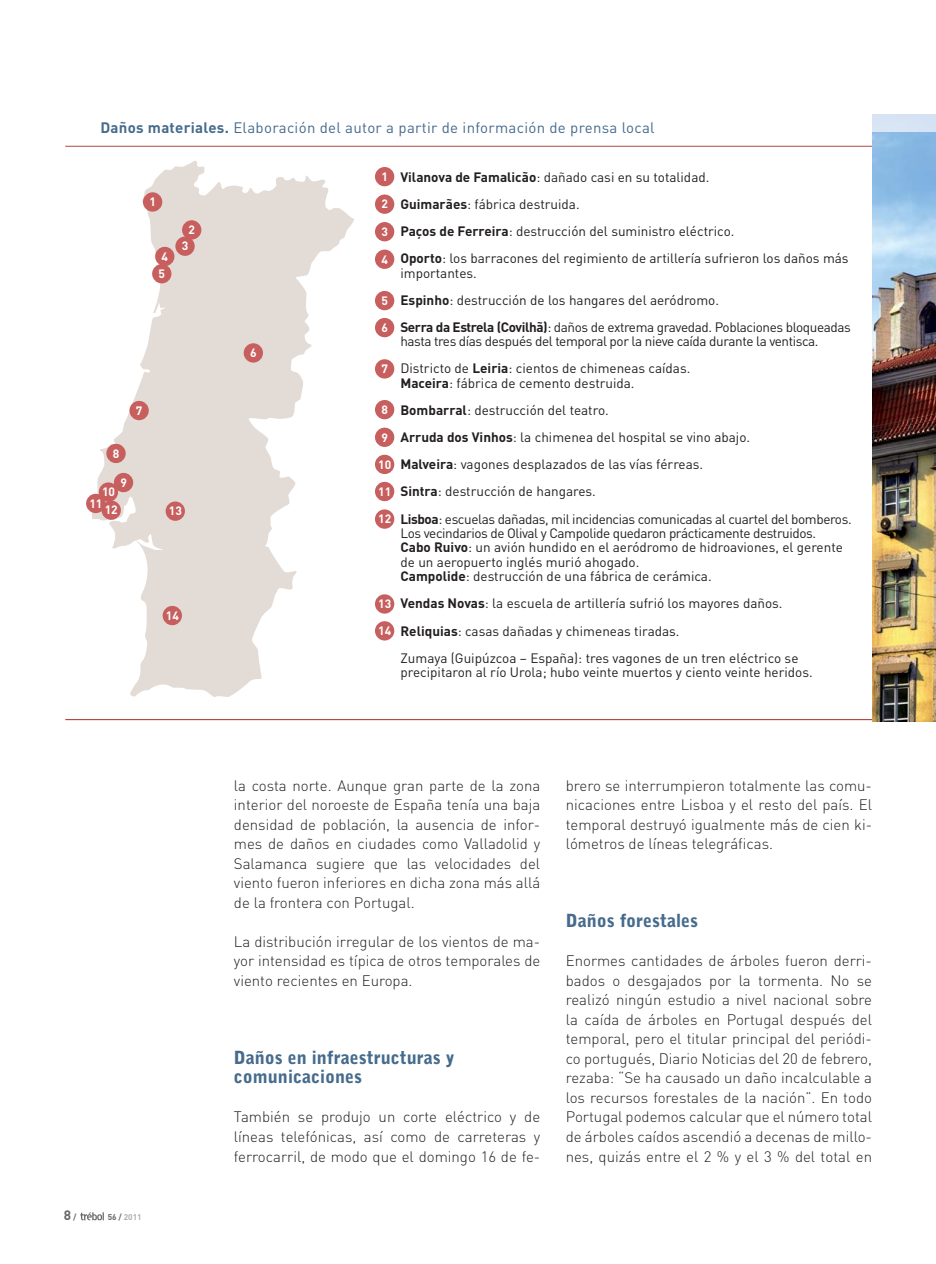
<style>
.page{position:relative;width:936px;height:1264px;background:#fff}
.page>*{position:absolute;margin:0;border:0;box-sizing:border-box;transform-origin:0 0}
.t1{font:900 18px/19.5px "Bell Gothic Std";color:#466b8c}
.t2{font:300 15px/19.5px "DIN";color:#231f20;text-align:justify}
.t3{font:15px "DIN";letter-spacing:.02em;color:#466b8c}
.t4{font:13.5px/27.2px "DIN";color:#231f20}
.t5{font:13.5px/27.2px "DIN";letter-spacing:-.03em;color:#231f20}
.t6{font:700 13.5px "DIN";color:#67686b}
.t7{font:700 12px "DIN";color:#fff}
.t8{font:700 8.25px "DIN";color:#aeb0b3}
.s1{font-weight:700}
.s2{font-size:8.25px}
.s3{color:#67686b}
</style>
<div class="page">
<svg style="left:80px;top:1212px;width:24px;height:8px"></svg>
<hr style="left:65px;top:146px;width:870px;height:1px;background:#af4a45">
<hr style="left:65px;top:719px;width:870px;height:1px;background:#af4a45">
<div style="left:375px;top:167px;width:19px;height:19px;background:#c85f5f;border-radius:50%"></div>
<div style="left:375px;top:194px;width:19px;height:20px;background:#c85f5f;border-radius:50%"></div>
<div style="left:375px;top:222px;width:19px;height:19px;background:#c85f5f;border-radius:50%"></div>
<div style="left:375px;top:249px;width:19px;height:20px;background:#c85f5f;border-radius:50%"></div>
<div style="left:375px;top:291px;width:19px;height:19px;background:#c85f5f;border-radius:50%"></div>
<div style="left:375px;top:318px;width:19px;height:19px;background:#c85f5f;border-radius:50%"></div>
<div style="left:375px;top:359px;width:19px;height:19px;background:#c85f5f;border-radius:50%"></div>
<div style="left:375px;top:400px;width:19px;height:19px;background:#c85f5f;border-radius:50%"></div>
<div style="left:375px;top:427px;width:19px;height:20px;background:#c85f5f;border-radius:50%"></div>
<div style="left:375px;top:455px;width:19px;height:19px;background:#c85f5f;border-radius:50%"></div>
<div style="left:375px;top:482px;width:19px;height:19px;background:#c85f5f;border-radius:50%"></div>
<div style="left:375px;top:594px;width:19px;height:19px;background:#c85f5f;border-radius:50%"></div>
<svg style="left:92px;top:160px;width:262px;height:537px;fill:#e3dbd5"></svg>
<div style="left:182px;top:220px;width:19px;height:19px;background:#c85f5f;border-radius:50%"></div>
<div style="left:175px;top:236px;width:20px;height:20px;background:#c85f5f;border-radius:50%"></div>
<div style="left:152px;top:264px;width:19px;height:19px;background:#c85f5f;border-radius:50%"></div>
<div style="left:155px;top:247px;width:19px;height:19px;background:#c85f5f;border-radius:50%"></div>
<div style="left:244px;top:343px;width:19px;height:19px;background:#c85f5f;border-radius:50%"></div>
<div style="left:129px;top:401px;width:20px;height:19px;background:#c85f5f;border-radius:50%"></div>
<div style="left:106px;top:444px;width:20px;height:19px;background:#c85f5f;border-radius:50%"></div>
<div style="left:114px;top:473px;width:19px;height:19px;background:#c85f5f;border-radius:50%"></div>
<div style="left:86px;top:494px;width:19px;height:19px;background:#c85f5f;border-radius:50%"></div>
<div style="left:102px;top:500px;width:19px;height:20px;background:#c85f5f;border-radius:50%"></div>
<div style="left:166px;top:501px;width:19px;height:20px;background:#c85f5f;border-radius:50%"></div>
<div style="left:163px;top:606px;width:19px;height:19px;background:#c85f5f;border-radius:50%"></div>
<div style="left:143px;top:192px;width:19px;height:20px;background:#c85f5f;border-radius:50%"></div>
<div style="left:99px;top:482px;width:19px;height:20px;background:#c85f5f;border-radius:50%"></div>
<div style="left:375px;top:509px;width:19px;height:20px;background:#c85f5f;border-radius:50%"></div>
<div style="left:375px;top:621px;width:19px;height:19px;background:#c85f5f;border-radius:50%"></div>
<img style="left:872px;top:132px;width:63px;height:589px">
<svg style="left:872px;top:115px;width:63px;height:17px"></svg>
<p class="t3" style="left:100px;top:122px;width:555px"><span class="s1">Daños materiales.</span> Elaboración del autor a partir de información de prensa local</p>
<p class="t7" style="left:381px;top:172px;width:8px">1</p>
<p class="t7" style="left:381px;top:200px;width:8px">2</p>
<p class="t7" style="left:381px;top:227px;width:8px">3</p>
<p class="t7" style="left:381px;top:255px;width:8px">4</p>
<p class="t7" style="left:381px;top:296px;width:8px">5</p>
<p class="t7" style="left:381px;top:323px;width:8px">6</p>
<p class="t7" style="left:381px;top:364px;width:8px">7</p>
<p class="t7" style="left:381px;top:405px;width:8px">8</p>
<p class="t7" style="left:381px;top:433px;width:8px">9</p>
<p class="t7" style="left:378px;top:460px;width:15px">10</p>
<p class="t7" style="left:378px;top:487px;width:15px">11</p>
<p class="t4" style="left:400px;top:165px;width:450px"><span class="s1">Vilanova de Famalicão</span>: dañado casi en su totalidad.<br><span class="s1">Guimarães</span>: fábrica destruida.<br><span class="s1">Paços de Ferreira</span>: destrucción del suministro eléctrico.<br><span class="s1">Oporto</span>: los barracones del regimiento de artillería sufrieron los daños más</p>
<p class="t5" style="left:400px;top:261px;width:452px">importantes.<br><span class="s1">Espinho</span>: destrucción de los hangares del aeródromo.<br><span class="s1">Serra da Estrela (Covilhã)</span>: daños de extrema gravedad. Poblaciones bloqueadas</p>
<p class="t5" style="left:400px;top:329px;width:419px">hasta tres días después del temporal por la nieve caída durante la ventisca.<br>Districto de <span class="s1">Leiria</span>: cientos de chimeneas caídas.</p>
<p class="t4" style="left:400px;top:371px;width:453px"><span class="s1">Maceira</span>: fábrica de cemento destruida.<br><span class="s1">Bombarral</span>: destrucción del teatro.<br><span class="s1">Arruda dos Vinhos</span>: la chimenea del hospital se vino abajo.<br><span class="s1">Malveira</span>: vagones desplazados de las vías férreas.<br><span class="s1">Sintra</span>: destrucción de hangares.<br><span class="s1">Lisboa</span>: escuelas dañadas, mil incidencias comunicadas al cuartel del bomberos.</p>
<p class="t4" style="left:400px;top:527px;width:444px;line-height:14.4px">Los vecindarios de Olival y Campolide quedaron prácticamente destruidos.<br><span class="s1">Cabo Ruivo</span>: un avión hundido en el aeródromo de hidroaviones, el gerente de un aeropuerto inglés murió ahogado.<br><span class="s1">Campolide</span>: destrucción de una fábrica de cerámica.</p>
<p class="t4" style="left:400px;top:591px;width:399px"><span class="s1">Vendas Novas</span>: la escuela de artillería sufrió los mayores daños.<br><span class="s1">Reliquias</span>: casas dañadas y chimeneas tiradas.<br>Zumaya (Guipúzcoa – España): tres vagones de un tren eléctrico se</p>
<p class="t4" style="left:400px;top:660px;width:414px">precipitaron al río Urola; hubo veinte muertos y ciento veinte heridos.</p>
<p class="t7" style="left:149px;top:198px;width:8px">1</p>
<p class="t7" style="left:188px;top:226px;width:8px">2</p>
<p class="t7" style="left:182px;top:242px;width:8px">3</p>
<p class="t7" style="left:162px;top:252px;width:8px">4</p>
<p class="t7" style="left:159px;top:269px;width:8px">5</p>
<p class="t7" style="left:250px;top:349px;width:8px">6</p>
<p class="t7" style="left:136px;top:406px;width:8px">7</p>
<p class="t7" style="left:113px;top:449px;width:8px">8</p>
<p class="t7" style="left:120px;top:478px;width:8px">9</p>
<p class="t7" style="left:102px;top:488px;width:15px">10</p>
<p class="t7" style="left:89px;top:499px;width:15px">11</p>
<p class="t7" style="left:105px;top:506px;width:15px">12</p>
<p class="t7" style="left:169px;top:507px;width:15px">13</p>
<p class="t7" style="left:378px;top:515px;width:15px">12</p>
<p class="t7" style="left:378px;top:599px;width:15px">13</p>
<p class="t7" style="left:166px;top:611px;width:15px">14</p>
<p class="t7" style="left:378px;top:626px;width:15px">14</p>
<p class="t6" style="left:64px;top:1210px;width:14px">8 <span class="s2">/</span></p>
<p class="t8" style="left:108px;top:1214px;width:36px"><span class="s3">56 /</span> 2011</p>
<p class="t2" style="left:234px;top:777px;width:308px">la costa norte. Aunque gran parte de la zona interior del noroeste de España tenía una baja densidad de población, la ausencia de infor&shy;mes de daños en ciudades como Valladolid y Salamanca sugiere que las velocidades del viento fueron inferiores en dicha zona más allá de la frontera con Portugal.</p>
<p class="t2" style="left:234px;top:933px;width:308px">La distribución irregular de los vientos de ma&shy;yor intensidad es típica de otros temporales de viento recientes en Europa.</p>
<p class="t1" style="left:234px;top:1048px;width:222px">Daños en infraestructuras y comunicaciones</p>
<p class="t2" style="left:234px;top:1109px;width:308px">También se produjo un corte eléctrico y de líneas telefónicas, así como de carreteras y ferrocarril, de modo que el domingo 16 de fe-</p>
<p class="t2" style="left:566px;top:777px;width:308px">brero se interrumpieron totalmente las comu&shy;nicaciones entre Lisboa y el resto del país. El temporal destruyó igualmente más de cien ki&shy;lómetros de líneas telegráficas.</p>
<p class="t1" style="left:566px;top:912px;width:134px">Daños forestales</p>
<p class="t2" style="left:566px;top:953px;width:308px">Enormes cantidades de árboles fueron derri&shy;bados o desgajados por la tormenta. No se realizó ningún estudio a nivel nacional sobre la caída de árboles en Portugal después del temporal, pero el titular principal del periódi&shy;co portugués, Diario Noticias del 20 de febrero, rezaba: “Se ha causado un daño incalculable a los recursos forestales de la nación”. En todo Portugal podemos calcular que el número total de árboles caídos ascendió a decenas de millo&shy;nes, quizás entre el 2 % y el 3 % del total en</p>
</div>
